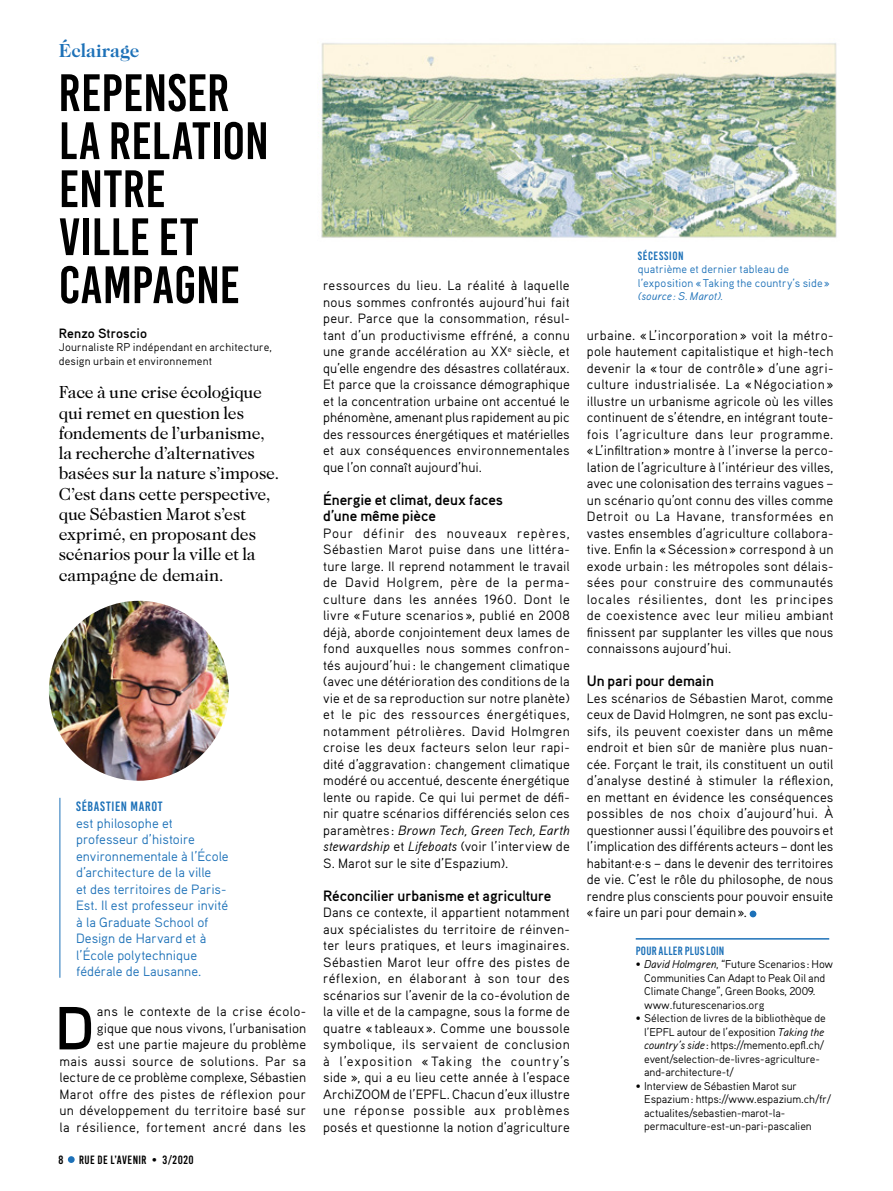
<style>
.page{position:relative;width:893px;height:1191px;background:#fff}
.page>*{position:absolute;margin:0;border:0;box-sizing:border-box;transform-origin:0 0}
._01_texte_courant_sm{font:700 60.75px "Aaux Pro";color:#000}
._02_titre_bebas_35{font:52.5px/48px "Bebas Kai";letter-spacing:.005em;color:#000}
._03_surtitre_caslon{font:700 19.5px "Caslon Two Twe Four ITC";color:#1d71b8}
._07_redacteur{font:18px/20.2px "Caslon Two Twe Four ITC";letter-spacing:-.01em;color:#000}
._05_soustitres_10{font:700 15px/16.5px "Aaux Pro";letter-spacing:-.005em;color:#000}
._01_texte_courant_sm-2{font:13.5px/16.5px "Aaux Pro";letter-spacing:.01em;color:#000;text-align:justify}
.légende_titre_CAP_9{font:13.5px/16.5px "Aaux Pro";letter-spacing:-.005em;color:#1d71b8}
.légende_titre_CAP_9-2{font:13.5px "Bebas Kai";letter-spacing:.055em;color:#1d71b8}
._07_redacteur-2{font:700 13.5px "Aaux Pro";letter-spacing:.005em;color:#000}
.t1{font:12px "Bebas Kai";letter-spacing:.035em;color:#000}
._06_légende_titre_ca{font:12px "Bebas Kai";letter-spacing:.03em;color:#1d71b8}
._06_légende_titre_ca-2{font:12px "Bebas Kai";letter-spacing:.055em;color:#1d71b8}
._06_légende_bleu{font:11.25px/13.5px "Aaux Pro";letter-spacing:-.01em;color:#000}
._06_légende_bleu-2{font:11.25px/13.5px "Aaux Pro";letter-spacing:.015em;color:#1d71b8}
._07_redacteur-3{font:11.25px/13.5px "Aaux Pro";letter-spacing:.015em;color:#000}
.s1{font-style:italic}
.s2{font-family:"Caslon Two Twe Four ITC"}
</style>
<div class="page">
<div style="left:68px;top:1156px;width:7px;height:7px;background:#1d71b8;border-radius:50%"></div>
<img style="left:49px;top:601px;width:180px;height:179px;border-radius:90px">
<img style="left:321px;top:43px;width:516px;height:195px">
<hr style="left:60px;top:798px;width:1px;height:179px;background:#1d71b8">
<div style="left:750px;top:910px;width:6px;height:7px;background:#1d71b8;border-radius:50%"></div>
<hr style="left:636px;top:938px;width:193px;height:1px;background:#1d71b8">
<p class="_03_surtitre_caslon" style="left:59px;top:39px;width:82px">Éclairage</p>
<p class="_02_titre_bebas_35" style="left:59px;top:69px;width:212px">REPENSER<br>LA RELATION<br>ENTRE<br>VILLE ET<br>CAMPAGNE</p>
<p class="_07_redacteur-2" style="left:59px;top:324px;width:90px">Renzo Stroscio</p>
<p class="_07_redacteur-3" style="left:59px;top:340px;width:215px">Journaliste RP indépendant en architecture, design urbain et environnement</p>
<p class="_07_redacteur" style="left:59px;top:383px;width:222px">Face à une crise écologique qui remet en question les fondements de l’urbanisme, la recherche d’alternatives basées sur la nature s’impose.<br>C’est dans cette perspective, que Sébastien Marot s’est exprimé, en proposant des scénarios pour la ville et la campagne de demain.</p>
<p class="légende_titre_CAP_9-2" style="left:76px;top:799px;width:88px">SÉBASTIEN MAROT</p>
<p class="légende_titre_CAP_9" style="left:76px;top:814px;width:154px">est philosophe et professeur d’histoire environnementale à l’École d’architecture de la ville<br>et des territoires de Paris-<br>Est. Il est professeur invité à la Graduate School of<br>Design de Harvard et à l’École polytechnique fédérale de Lausanne.</p>
<p class="_01_texte_courant_sm-2" style="left:60px;top:1003px;width:248px;text-align:right">ans le contexte de la crise écolo-<br>gique que nous vivons, l’urbanisation<br>est une partie majeure du problème<br>mais aussi source de solutions. Par sa lecture de ce problème complexe, Sébastien Marot offre des pistes de réflexion pour un développement du territoire basé sur la résilience, fortement ancré dans les</p>
<p class="_01_texte_courant_sm" style="left:55px;top:989px;width:41px">D</p>
<p class="t1" style="left:58px;top:1153px;width:6px">8</p>
<p class="t1" style="left:79px;top:1153px;width:116px">RUE DE L’AVENIR • 3/2020</p>
<p class="_01_texte_courant_sm-2" style="left:323px;top:277px;width:248px">ressources du lieu. La réalité à laquelle nous sommes confrontés aujourd’hui fait peur. Parce que la consommation, résul&shy;tant d’un productivisme effréné, a connu une grande accélération au XX<sup>e</sup> siècle, et qu’elle engendre des désastres collatéraux.<br>Et parce que la croissance démographique et la concentration urbaine ont accentué le phénomène, amenant plus rapidement au pic des ressources énergétiques et matérielles et aux conséquences environnementales que l’on connaît aujourd’hui.</p>
<p class="_05_soustitres_10" style="left:323px;top:491px;width:181px">Énergie et climat, deux faces d’une même pièce</p>
<p class="_01_texte_courant_sm-2" style="left:323px;top:524px;width:248px">Pour définir des nouveaux repères, Sébastien Marot puise dans une littéra&shy;ture large. Il reprend notamment le travail de David Holgrem, père de la perma&shy;culture dans les années 1960. Dont le livre « Future scenarios », publié en 2008 déjà, aborde conjointement deux lames de fond auxquelles nous sommes confron&shy;tés aujourd’hui : le changement climatique (avec une détérioration des conditions de la vie et de sa reproduction sur notre planète) et le pic des ressources énergétiques, notamment pétrolières. David Holmgren croise les deux facteurs selon leur rapi&shy;dité d’aggravation: changement climatique modéré ou accentué, descente énergétique lente ou rapide. Ce qui lui permet de défi&shy;nir quatre scénarios différenciés selon ces paramètres : <span class="s1">Brown Tech, Green Tech, Earth stewardship</span> et <span class="s1">Lifeboats</span> (voir l’interview de S. Marot sur le site d’Espazium).</p>
<p class="_05_soustitres_10" style="left:323px;top:887px;width:230px">Réconcilier urbanisme et agriculture</p>
<p class="_01_texte_courant_sm-2" style="left:323px;top:904px;width:248px">Dans ce contexte, il appartient notamment aux spécialistes du territoire de réinven&shy;ter leurs pratiques, et leurs imaginaires.<br>Sébastien Marot leur offre des pistes de réflexion, en élaborant à son tour des scénarios sur l’avenir de la co-évolution de la ville et de la campagne, sous la forme de quatre « tableaux ». Comme une boussole symbolique, ils servaient de conclusion à l’exposition « Taking the country’s side », qui a eu lieu cette année à l’espace ArchiZOOM de l’EPFL. Chacun d’eux illustre une réponse possible aux problèmes posés et questionne la notion d’agriculture</p>
<p class="_06_légende_titre_ca-2" style="left:638px;top:249px;width:47px">SÉCESSION</p>
<p class="_06_légende_bleu-2" style="left:638px;top:262px;width:193px">quatrième et dernier tableau de l’exposition «Taking the country’s side» <span class="s1">(source : S. Marot).</span></p>
<p class="_01_texte_courant_sm-2" style="left:587px;top:326px;width:248px">urbaine. « L’incorporation » voit la métro&shy;pole hautement capitalistique et high-tech devenir la « tour de contrôle » d’une agri&shy;culture industrialisée. La « Négociation » illustre un urbanisme agricole où les villes continuent de s’étendre, en intégrant toute&shy;fois l’agriculture dans leur programme. «L’infiltration» montre à l’inverse la perco&shy;lation de l’agriculture à l’intérieur des villes, avec une colonisation des terrains vagues – un scénario qu’ont connu des villes comme Detroit ou La Havane, transformées en vastes ensembles d’agriculture collabora&shy;tive. Enfin la «Sécession» correspond à un exode urbain : les métropoles sont délais&shy;sées pour construire des communautés locales résilientes, dont les principes de coexistence avec leur milieu ambiant finissent par supplanter les villes que nous connaissons aujourd’hui.</p>
<p class="_05_soustitres_10" style="left:587px;top:672px;width:129px">Un pari pour demain</p>
<p class="_01_texte_courant_sm-2" style="left:587px;top:689px;width:248px">Les scénarios de Sébastien Marot, comme ceux de David Holmgren, ne sont pas exclu&shy;sifs, ils peuvent coexister dans un même endroit et bien sûr de manière plus nuan&shy;cée. Forçant le trait, ils constituent un outil d’analyse destiné à stimuler la réflexion, en mettant en évidence les conséquences possibles de nos choix d’aujourd’hui. À questionner aussi l’équilibre des pouvoirs et l’implication des différents acteurs – dont les habitant·e·s – dans le devenir des territoires de vie. C’est le rôle du philosophe, de nous rendre plus conscients pour pouvoir ensuite «faire un pari pour demain»<span class="s2">.</span></p>
<p class="_06_légende_titre_ca" style="left:636px;top:944px;width:90px">POUR ALLER PLUS LOIN</p>
<p class="_06_légende_bleu" style="left:644px;top:957px;width:190px;text-indent:-9px">• <span class="s1">David Holmgren</span>, “Future Scenarios: How Communities Can Adapt to Peak Oil and Climate Change”, Green Books, 2009. www.futurescenarios.org</p>
<p class="_06_légende_bleu" style="left:644px;top:1011px;width:183px;text-indent:-9px">• Sélection de livres de la bibliothèque de l’EPFL autour de l’exposition <span class="s1">Taking the country’s side</span>: https://memento.epfl.ch/ event/selection-de-livres-agriculture&shy;and-architecture-t/</p>
<p class="_06_légende_bleu" style="left:644px;top:1078px;width:188px;text-indent:-9px">• Interview de Sébastien Marot sur Espazium: https://www.espazium.ch/fr/ actualites/sebastien-marot-la&shy;permaculture-est-un-pari-pascalien</p>
</div>
